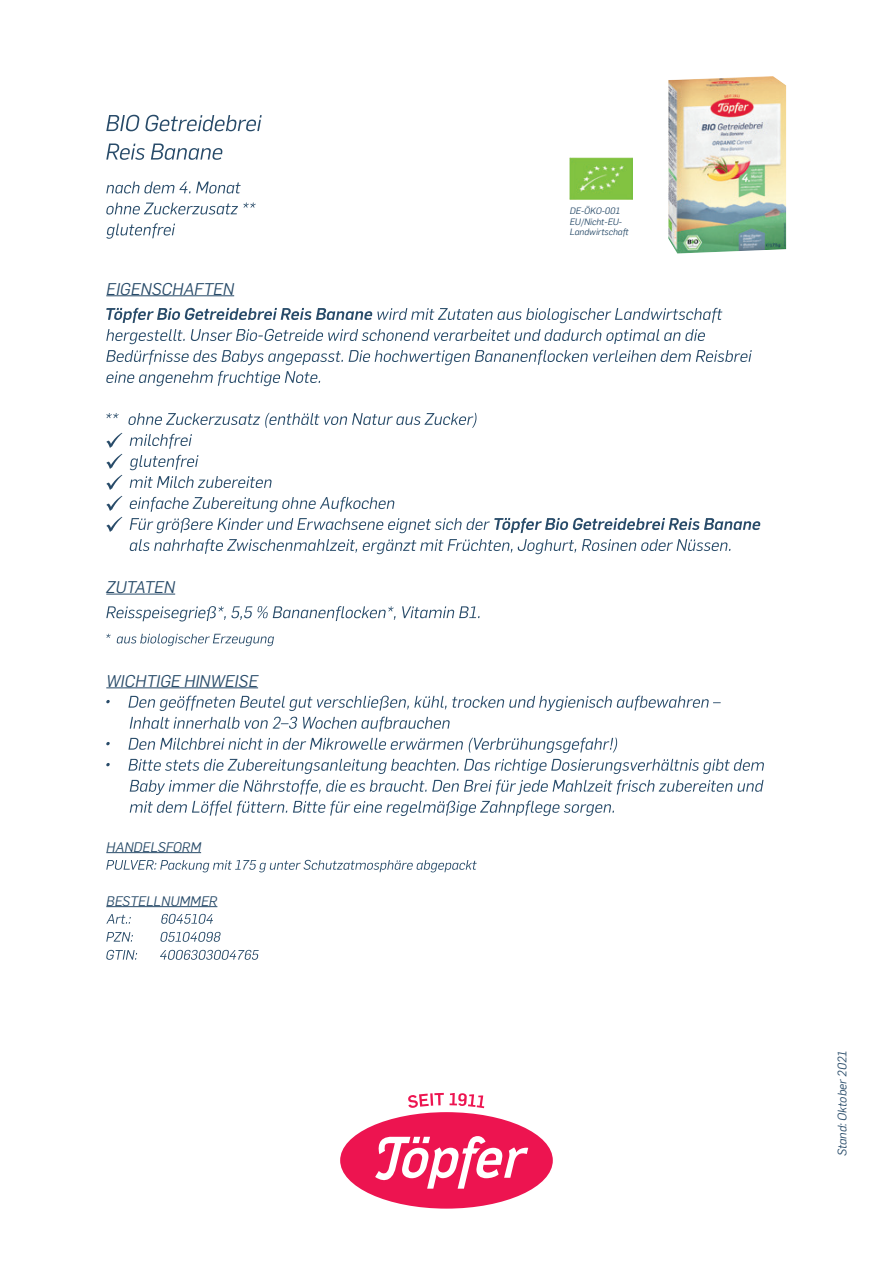
<style>
.page{position:relative;width:893px;height:1263px;background:#fff}
.page>*{position:absolute;margin:0;border:0;box-sizing:border-box;transform-origin:0 0}
.t1{font:italic 16.5px "Flama";color:#284b69}
.t2{font:italic 13.5px "Flama";color:#284b69}
.t3{font:italic 12px "Flama";color:#284b69}
.t4{font:italic 9px/10.5px "Flama";color:#284b69}
</style>
<div class="page">
<div style="left:340px;top:1112px;width:213px;height:96px;background:#ed1450;border-radius:50%"></div>
<svg style="left:375px;top:1136px;width:153px;height:53px"></svg>
<svg style="left:408px;top:1093px;width:36px;height:15px"></svg>
<svg style="left:450px;top:1093px;width:34px;height:15px"></svg>
<img style="left:668px;top:76px;width:118px;height:178px">
<hr style="left:106px;top:295px;width:128px;height:1px;background:#284b69">
<hr style="left:106px;top:594px;width:69px;height:1px;background:#284b69">
<hr style="left:106px;top:687px;width:152px;height:1px;background:#284b69">
<hr style="left:106px;top:852px;width:95px;height:1px;background:#284b69">
<hr style="left:106px;top:906px;width:111px;height:1px;background:#284b69">
<svg style="left:106px;top:308px;width:616px;height:15px"></svg>
<svg style="left:106px;top:329px;width:599px;height:15px"></svg>
<svg style="left:106px;top:350px;width:646px;height:15px"></svg>
<svg style="left:106px;top:371px;width:214px;height:15px"></svg>
<svg style="left:106px;top:413px;width:370px;height:77px"></svg>
<svg style="left:106px;top:496px;width:16px;height:15px"></svg>
<svg style="left:130px;top:497px;width:264px;height:15px"></svg>
<svg style="left:106px;top:517px;width:16px;height:15px"></svg>
<svg style="left:130px;top:518px;width:630px;height:15px"></svg>
<svg style="left:130px;top:539px;width:600px;height:15px"></svg>
<svg style="left:106px;top:606px;width:374px;height:15px"></svg>
<svg style="left:106px;top:634px;width:168px;height:12px"></svg>
<svg style="left:106px;top:696px;width:615px;height:15px"></svg>
<svg style="left:130px;top:717px;width:320px;height:15px"></svg>
<svg style="left:106px;top:738px;width:511px;height:15px"></svg>
<svg style="left:106px;top:759px;width:658px;height:15px"></svg>
<svg style="left:130px;top:780px;width:634px;height:15px"></svg>
<svg style="left:130px;top:801px;width:484px;height:15px"></svg>
<svg style="left:106px;top:860px;width:371px;height:12px"></svg>
<svg style="left:106px;top:914px;width:107px;height:10px"></svg>
<svg style="left:106px;top:932px;width:115px;height:10px"></svg>
<svg style="left:106px;top:950px;width:153px;height:10px"></svg>
<svg style="left:106px;top:115px;width:156px;height:16px"></svg>
<svg style="left:106px;top:144px;width:116px;height:16px"></svg>
<svg style="left:106px;top:182px;width:135px;height:12px"></svg>
<svg style="left:106px;top:203px;width:150px;height:12px"></svg>
<svg style="left:106px;top:223px;width:69px;height:16px"></svg>
<img style="left:570px;top:158px;width:63px;height:42px">
<p class="t1" style="left:106px;top:278px;width:129px">EIGENSCHAFTEN</p>
<p class="t1" style="left:106px;top:576px;width:70px">ZUTATEN</p>
<p class="t1" style="left:106px;top:670px;width:153px">WICHTIGE HINWEISE</p>
<p class="t2" style="left:106px;top:838px;width:96px">HANDELSFORM</p>
<p class="t2" style="left:106px;top:892px;width:113px">BESTELLNUMMER</p>
<p class="t4" style="left:570px;top:205px;width:60px">DE-ÖKO-001<br>EU/Nicht-EU-<br>Landwirtschaft</p>
<p class="t3" style="left:834px;top:1156px;width:107px;rotate:-90deg">Stand: Oktober 2021</p>
</div>
